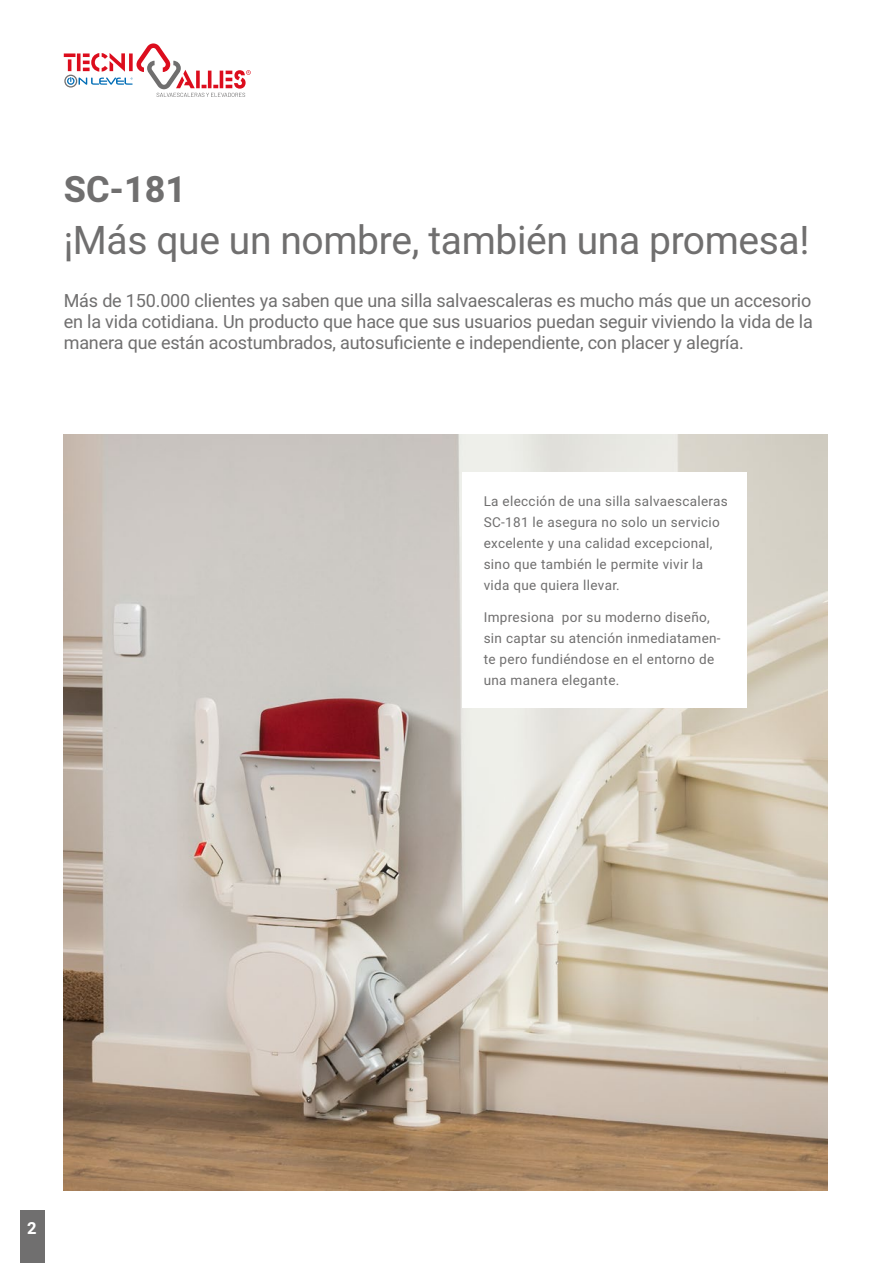
<style>
.page{position:relative;width:893px;height:1263px;background:#fff}
.page>*{position:absolute;margin:0;border:0;box-sizing:border-box;transform-origin:0 0}
.t1{font:39px "Heebo";letter-spacing:-.01em;color:#706f6f}
.t2{font:700 36px "Heebo";color:#706f6f}
.t3{font:18px/21px "Heebo";letter-spacing:-.01em;color:#706f6f;text-align:justify}
.t4{font:700 16.5px "Heebo";color:#fff}
.t5{font:13.5px/21px "Heebo";letter-spacing:.025em;color:#706f6f}
</style>
<div class="page">
<div style="left:20px;top:1210px;width:25px;height:53px;background:#706f6f"></div>
<svg style="left:64px;top:43px;width:187px;height:54px"></svg>
<img style="left:64px;top:435px;width:764px;height:756px">
<div style="left:462px;top:472px;width:285px;height:235px;background:#fff"></div>
<h2 class="t2" style="left:64px;top:164px;width:124px">SC-181</h2>
<h1 class="t1" style="left:64px;top:213px;width:747px">¡Más que un nombre, también una promesa!</h1>
<p class="t3" style="left:64px;top:290px;width:751px">Más de 150.000 clientes ya saben que una silla salvaescaleras es mucho más que un accesorio en la vida cotidiana. Un producto que hace que sus usuarios puedan seguir viviendo la vida de la manera que están acostumbrados, autosuficiente e independiente, con placer y alegría.</p>
<p class="t5" style="left:484px;top:491px;width:246px">La elección de una silla salvaescaleras SC-181 le asegura no solo un servicio excelente y una calidad excepcional, sino que también le permite vivir la vida que quiera llevar.</p>
<p class="t5" style="left:484px;top:606px;width:238px">Impresiona por su moderno diseño, sin captar su atención inmediatamen&shy;te pero fundiéndose en el entorno de una manera elegante.</p>
<p class="t4" style="left:27px;top:1217px;width:11px">2</p>
</div>
